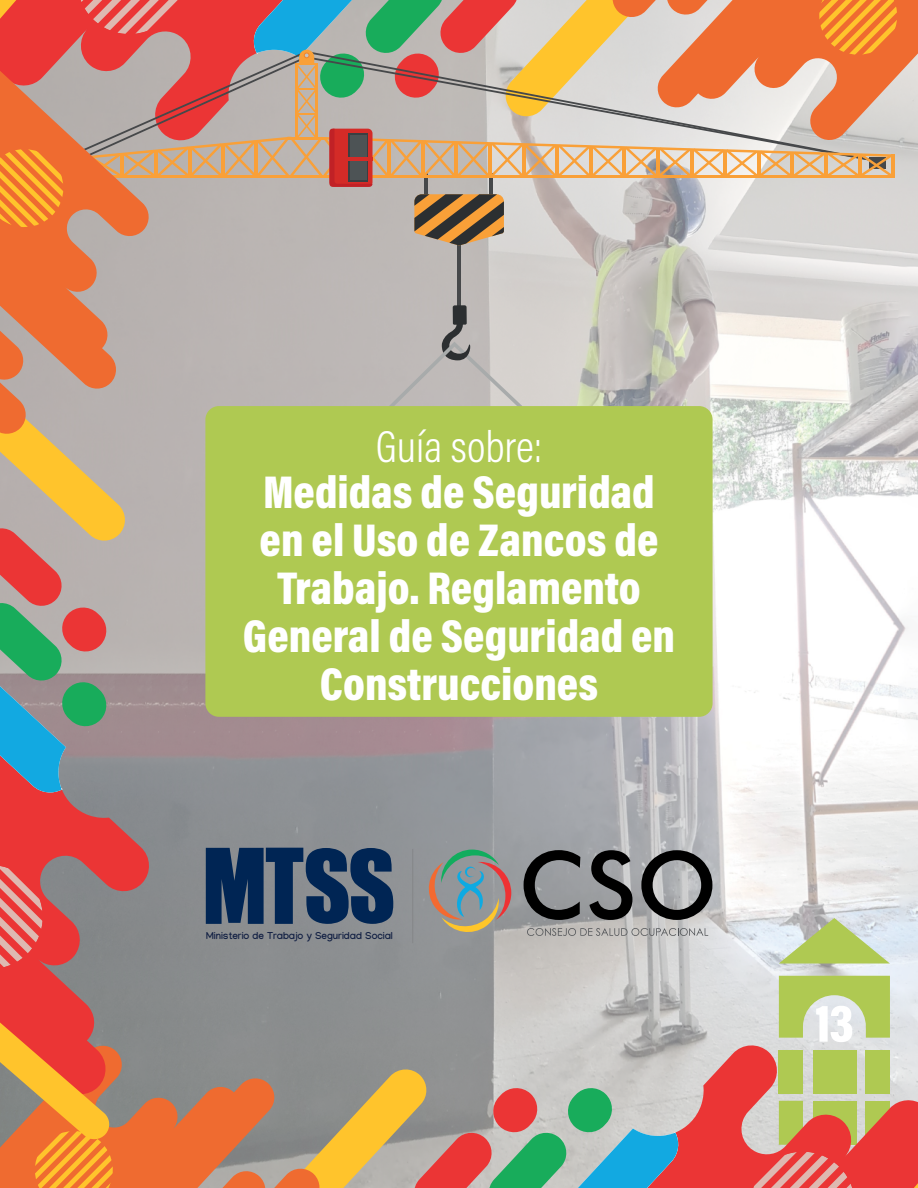
<style>
.page{position:relative;width:918px;height:1188px;background:#fff}
.page>*{position:absolute;margin:0;border:0;box-sizing:border-box;transform-origin:0 0}
.t1{font:900 54px "Acumin Pro Cond";color:#fff}
.t2{font:900 46.5px/48px "Acumin Pro Cond";color:#fff;text-align:center}
.t3{font:300 45px "Acumin Pro Cond";color:#fff}
.t4{font:700 9.9px "Manjari";color:#101e42}
</style>
<div class="page">
<img style="left:127px;top:245px;width:791px;height:822px">
<svg style="left:779px;top:918px;width:111px;height:46px;background:#c1d29b"></svg>
<svg style="left:779px;top:976px;width:111px;height:62px;background:#bfd183"></svg>
<hr style="left:457px;top:235px;width:4px;height:76px;background:#46484a">
<svg style="left:389px;top:305px;width:133px;height:101px;background:#bcb8b6"></svg>
<svg style="left:586px;top:1043px;width:332px;height:145px;background:#d68d79"></svg>
<svg style="left:321px;top:1067px;width:359px;height:121px;background:#a7a58d"></svg>
<svg style="left:116px;top:1044px;width:205px;height:144px;background:#b87f63"></svg>
<svg style="left:753px;top:1083px;width:165px;height:105px;background:#da7d65"></svg>
<div style="left:205px;top:406px;width:508px;height:311px;background:#afc952;border-radius:14px"></div>
<svg style="left:0;top:701px;width:152px;height:396px;background:#b06768"></svg>
<svg style="left:0;top:436px;width:127px;height:358px;background:#a29c86"></svg>
<svg style="left:0;top:245px;width:151px;height:191px;background:#ce9377"></svg>
<svg style="left:0;top:0;width:918px;height:245px;background:#cea28b"></svg>
<svg style="left:0;top:866px;width:116px;height:322px;background:#d1714f"></svg>
<hr style="left:412px;top:849px;width:1px;height:94px;background:#858789">
<svg style="left:524px;top:850px;width:56px;height:70px;background:#606264"></svg>
<svg style="left:589px;top:850px;width:43px;height:70px;background:#59595b"></svg>
<svg style="left:641px;top:850px;width:71px;height:70px;background:#6e6f70"></svg>
<svg style="left:425px;top:850px;width:86px;height:86px;background:#94948d"></svg>
<svg style="left:527px;top:928px;width:181px;height:8px"></svg>
<svg style="left:206px;top:848px;width:187px;height:76px;background:#274265"></svg>
<p class="t3" style="left:376px;top:417px;width:168px">Guía sobre:</p>
<p class="t2" style="left:243px;top:467px;width:434px">Medidas de Seguridad en el Uso de Zancos de<br>Trabajo. Reglamento<br>General de Seguridad en<br>Construcciones</p>
<p class="t4" style="left:206px;top:929px;width:188px">Ministerio de Trabajo y Seguridad Social</p>
<p class="t1" style="left:815px;top:988px;width:40px">13</p>
</div>
